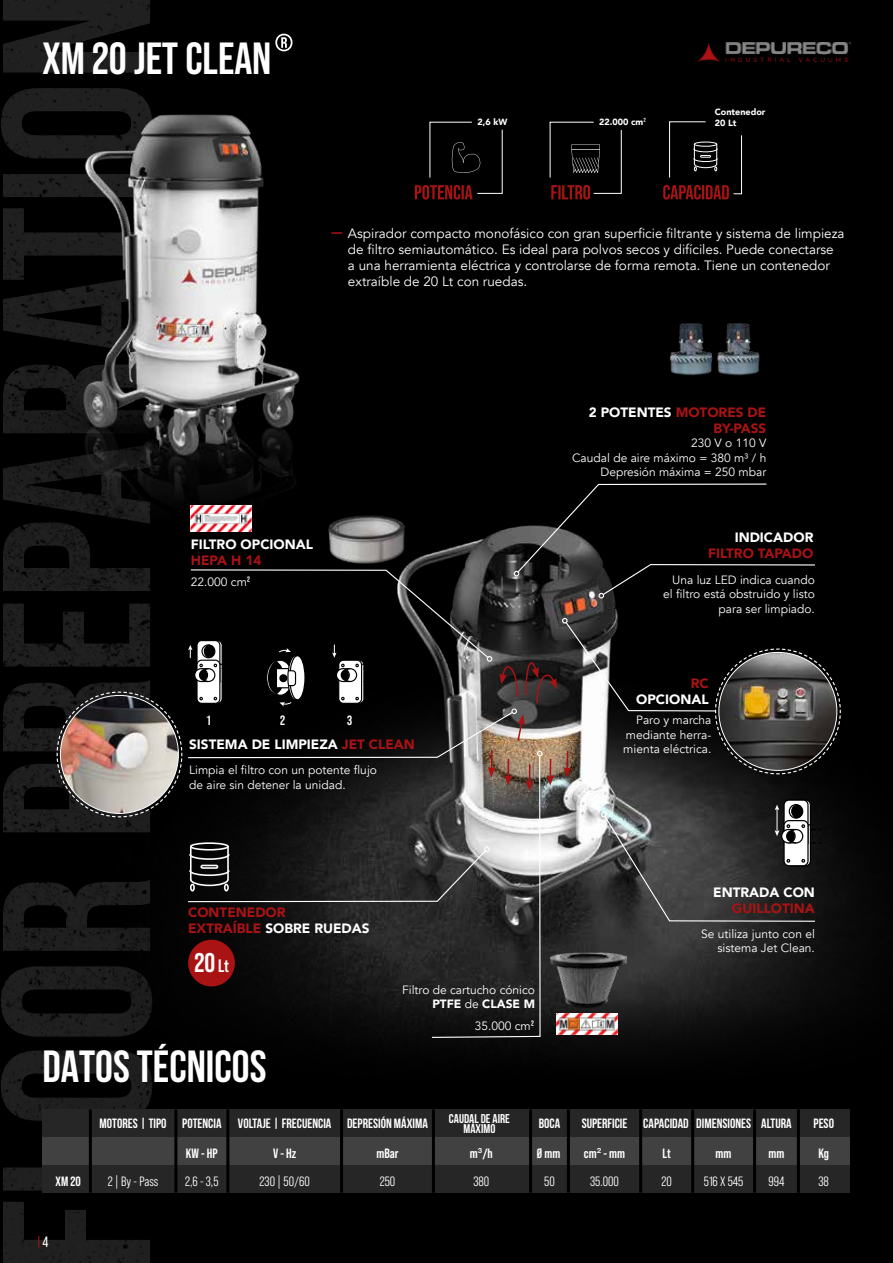
<style>
.page{position:relative;width:893px;height:1263px;background:#000}
.page>*{position:absolute;margin:0;border:0;box-sizing:border-box;transform-origin:0 0}
.t1{font:700 45px "Bebas Neue";color:#fff}
.t2{font:700 45px "Bebas Neue Pro";color:#fff}
.t3{font:700 27px "Bebas Neue Pro";color:#fff}
.t4{font:15px "Bebas Neue Pro";color:#fff}
.t5{font:13.5px/16.2px "Avenir";color:#fff}
.t6{font:700 13.5px "Bebas Neue";color:#fff}
.t7{font:900 13.5px/16.2px "Avenir";color:#a91314}
.t8{font:900 13.5px "Avenir";color:#fff}
.t9{font:13.5px "Bebas Neue Pro Middle";color:#fff}
.t10{font:700 13.5px "Bebas Neue Pro";color:#fff}
.t11{font:700 12.75px/10.5px "Bebas Neue";color:#fff;text-align:center}
.t12{font:12px/14.4px "Avenir";color:#fff;text-align:right}
.t13{font:900 9px/10.8px "Avenir";color:#fff}
.s1{font-family:"Bebas Neue";font-weight:700}
.s2{color:#fff}
.s3{color:#a91314}
.s4{font-size:18px}
.s5{font-weight:900}
.s6{font-family:"Bebas Neue Pro"}
.s7{font-family:"Arial";font-weight:400}
</style>
<div class="page">
<img style="left:1px;top:0;width:149px;height:1263px">
<img style="left:697px;top:43px;width:153px;height:19px">
<img style="left:117px;top:854px;width:737px;height:255px">
<svg style="left:275px;top:34px;width:17px;height:17px"></svg>
<div style="left:43px;top:1165px;width:807px;height:28px;background:#262626"></div>
<div style="left:43px;top:1109px;width:807px;height:28px;background:#262626"></div>
<div style="left:43px;top:1137px;width:807px;height:28px;background:#414141"></div>
<hr style="left:89px;top:1109px;width:3px;height:84px;background:#000">
<hr style="left:174px;top:1109px;width:3px;height:84px;background:#000">
<hr style="left:226px;top:1109px;width:3px;height:84px;background:#000">
<hr style="left:340px;top:1109px;width:3px;height:84px;background:#000">
<hr style="left:432px;top:1109px;width:3px;height:84px;background:#000">
<hr style="left:529px;top:1109px;width:3px;height:84px;background:#000">
<hr style="left:567px;top:1109px;width:3px;height:84px;background:#000">
<hr style="left:639px;top:1109px;width:3px;height:84px;background:#000">
<hr style="left:691px;top:1109px;width:3px;height:84px;background:#000">
<hr style="left:753px;top:1109px;width:3px;height:84px;background:#000">
<hr style="left:797px;top:1109px;width:3px;height:84px;background:#000">
<div style="left:669px;top:121px;width:73px;height:73px;border:1px solid #fff"></div>
<div style="left:550px;top:122px;width:72px;height:72px;border:1px solid #fff"></div>
<svg style="left:451px;top:142px;width:30px;height:31px"></svg>
<svg style="left:571px;top:144px;width:29px;height:29px"></svg>
<img style="left:1px;top:74px;width:342px;height:507px">
<div style="left:705px;top:109px;width:47px;height:26px;background:#000"></div>
<div style="left:594px;top:114px;width:38px;height:16px;background:#000"></div>
<div style="left:694px;top:142px;width:23px;height:5px;border:1px solid #fff;border-radius:50%"></div>
<svg style="left:693px;top:144px;width:25px;height:27px"></svg>
<img style="left:670px;top:323px;width:90px;height:53px">
<div style="left:659px;top:178px;width:74px;height:26px;background:#000"></div>
<div style="left:539px;top:178px;width:55px;height:26px;background:#000"></div>
<svg style="left:56px;top:483px;width:785px;height:555px"></svg>
<div style="left:188px;top:940px;width:47px;height:46px;background:#a91314;border-radius:50%"></div>
<svg style="left:551px;top:185px;width:39px;height:15px"></svg>
<svg style="left:415px;top:185px;width:57px;height:15px"></svg>
<svg style="left:663px;top:185px;width:66px;height:15px"></svg>
<h1 class="t2" style="left:43px;top:33px;width:231px">XM 20 JET CLEAN</h1>
<p class="t13" style="left:477px;top:116px;width:31px">2,6 kW</p>
<p class="t13" style="left:599px;top:116px;width:48px">22.000 cm<span class="s1">²</span></p>
<p class="t13" style="left:715px;top:106px;width:52px">Contenedor<br>20 Lt</p>
<p class="t5" style="left:348px;top:225px;width:498px">Aspirador compacto monofásico con gran superficie filtrante y sistema de limpieza de filtro semiautomático. Es ideal para polvos secos y difíciles. Puede conectarse<br>a una herramienta eléctrica y controlarse de forma remota. Tiene un contenedor extraíble de 20 Lt con ruedas.</p>
<p class="t8" style="left:191px;top:533px;width:124px">FILTRO OPCIONAL</p>
<p class="t7" style="left:191px;top:552px;width:72px">HEPA H 14</p>
<p class="t12" style="left:191px;top:575px;width:61px">22.000 cm<span class="s1">²</span></p>
<p class="t7" style="left:589px;top:403px;width:179px;text-align:right"><span class="s2">2 POTENTES</span> MOTORES DE<br>BY-PASS</p>
<p class="t12" style="left:572px;top:436px;width:196px">230 V o 110 V<br>Caudal de aire máximo = 380 m³ / h<br>Depresión máxima = 250 mbar</p>
<p class="t8" style="left:735px;top:526px;width:80px">INDICADOR</p>
<p class="t7" style="left:708px;top:545px;width:107px">FILTRO TAPADO</p>
<p class="t12" style="left:663px;top:573px;width:153px">Una luz LED indica cuando el filtro está obstruido y listo para ser limpiado.</p>
<p class="t7" style="left:691px;top:675px;width:19px">RC</p>
<p class="t8" style="left:636px;top:688px;width:74px">OPCIONAL</p>
<p class="t10" style="left:207px;top:712px;width:5px">1</p>
<p class="t10" style="left:280px;top:712px;width:7px">2</p>
<p class="t10" style="left:347px;top:712px;width:7px">3</p>
<p class="t8" style="left:189px;top:732px;width:227px">SISTEMA DE LIMPIEZA <span class="s3">JET CLEAN</span></p>
<p class="t12" style="left:189px;top:763px;width:189px;text-align:left">Limpia el filtro con un potente flujo de aire sin detener la unidad.</p>
<p class="t7" style="left:188px;top:904px;width:183px">CONTENEDOR<br>EXTRAÍBLE <span class="s2">SOBRE RUEDAS</span></p>
<h2 class="t3" style="left:194px;top:947px;width:36px">20 <span class="s4">Lt</span></h2>
<h1 class="t1" style="left:43px;top:1041px;width:226px">DATOS TÉCNICOS</h1>
<p class="t12" style="left:402px;top:982px;width:134px">Filtro de cartucho cónico<br><span class="s5">PTFE</span> de <span class="s5">CLASE M</span></p>
<p class="t12" style="left:475px;top:1019px;width:61px">35.000 cm<span class="s1">²</span></p>
<p class="t12" style="left:623px;top:713px;width:90px;text-align:justify;text-indent:13px">Paro y marcha mediante herra&shy;mienta eléctrica.</p>
<p class="t8" style="left:713px;top:881px;width:103px">ENTRADA CON</p>
<p class="t7" style="left:732px;top:900px;width:84px">GUILLOTINA</p>
<p class="t12" style="left:701px;top:927px;width:115px">Se utiliza junto con el sistema Jet Clean.</p>
<p class="t6" style="left:100px;top:1116px;width:123px">MOTORES | TIPO POTENCIA</p>
<p class="t10" style="left:186px;top:1145px;width:33px">KW - HP</p>
<p class="t6" style="left:238px;top:1116px;width:191px">VOLTAJE | FRECUENCIA DEPRESIÓN MÁXIMA</p>
<p class="t11" style="left:449px;top:1113px;width:62px">CAUDAL DE AIRE<br>MÁXIMO</p>
<p class="t6" style="left:539px;top:1116px;width:23px">BOCA</p>
<p class="t6" style="left:582px;top:1116px;width:212px"><span class="s6">SUPERFICIE</span> CAPACIDAD DIMENSIONES ALTURA</p>
<p class="t6" style="left:813px;top:1116px;width:22px">PESO</p>
<p class="t10" style="left:273px;top:1145px;width:25px">V - Hz</p>
<p class="t10" style="left:376px;top:1145px;width:24px">mBar</p>
<p class="t10" style="left:470px;top:1145px;width:24px">m<span class="s7">³</span>/h</p>
<p class="t10" style="left:537px;top:1145px;width:25px">Ø mm</p>
<p class="t10" style="left:584px;top:1145px;width:43px">cm<span class="s7">²</span> - mm</p>
<p class="t10" style="left:663px;top:1145px;width:10px">Lt</p>
<p class="t10" style="left:716px;top:1145px;width:17px">mm</p>
<p class="t10" style="left:768px;top:1145px;width:17px">mm</p>
<p class="t10" style="left:818px;top:1145px;width:12px">Kg</p>
<p class="t10" style="left:56px;top:1173px;width:27px">XM 20</p>
<p class="t9" style="left:108px;top:1173px;width:52px">2 | By - Pass</p>
<p class="t9" style="left:185px;top:1173px;width:35px">2,6 - 3,5</p>
<p class="t9" style="left:260px;top:1173px;width:52px">230 | 50/60</p>
<p class="t9" style="left:380px;top:1173px;width:17px">250</p>
<p class="t9" style="left:473px;top:1173px;width:17px">380</p>
<p class="t9" style="left:544px;top:1173px;width:12px">50</p>
<p class="t9" style="left:590px;top:1173px;width:30px">35.000</p>
<p class="t9" style="left:661px;top:1173px;width:12px">20</p>
<p class="t9" style="left:704px;top:1173px;width:41px">516 X 545</p>
<p class="t9" style="left:768px;top:1173px;width:17px">994</p>
<p class="t9" style="left:818px;top:1173px;width:12px">38</p>
<p class="t4" style="left:43px;top:1233px;width:7px">4</p>
</div>
